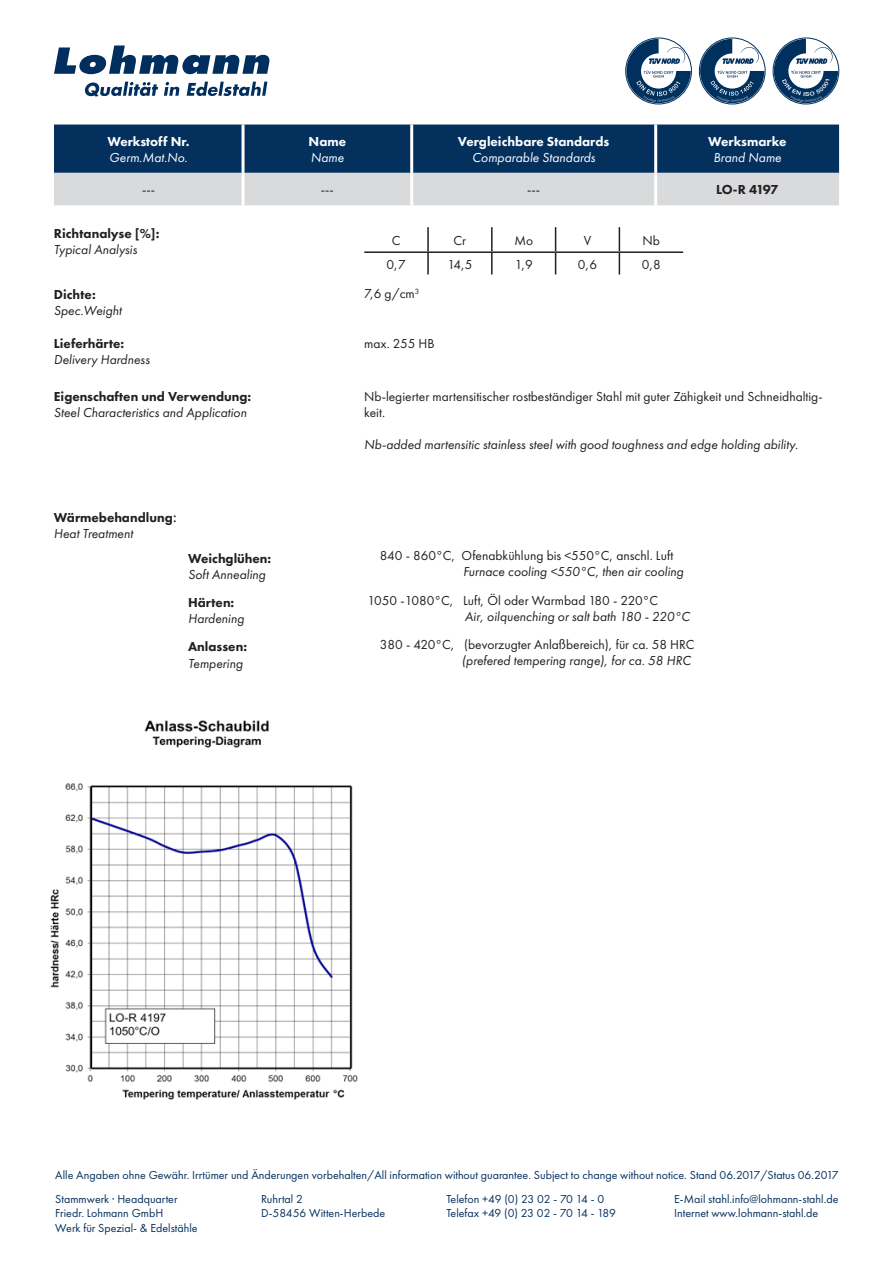
<style>
.page{position:relative;width:893px;height:1263px;background:#fff}
.page>*{position:absolute;margin:0;border:0;box-sizing:border-box;transform-origin:0 0}
.t1{font:italic 13.5px "Futura PT";color:#231f20}
.t2{font:13.5px/16.2px "Futura PT";color:#231f20}
.t3{font:800 13.5px "Futura PT";color:#231f20}
.t4{font:800 13.5px "Futura PT";color:#fff}
.t5{font:italic 13.5px "Futura PT";color:#fff}
.t6{font:12px "Futura PT";color:#04305e}
.t7{font:12px "Futura PT";letter-spacing:-.025em;color:#04305e}
.s1{font-family:"Futura";font-weight:500}
</style>
<div class="page">
<svg style="left:84px;top:82px;width:74px;height:15px"></svg>
<svg style="left:164px;top:82px;width:16px;height:14px"></svg>
<svg style="left:187px;top:82px;width:80px;height:14px"></svg>
<svg style="left:54px;top:45px;width:216px;height:29px"></svg>
<svg style="left:625px;top:38px;width:66px;height:66px"></svg>
<svg style="left:700px;top:39px;width:64px;height:64px"></svg>
<svg style="left:54px;top:125px;width:785px;height:80px;background:#5a7490"></svg>
<hr style="left:242px;top:125px;width:3px;height:48px;background:#fff">
<hr style="left:410px;top:125px;width:3px;height:48px;background:#fff">
<hr style="left:654px;top:125px;width:3px;height:48px;background:#fff">
<hr style="left:242px;top:173px;width:3px;height:32px;background:#fff">
<hr style="left:410px;top:173px;width:3px;height:32px;background:#fff">
<hr style="left:654px;top:173px;width:3px;height:32px;background:#fff">
<svg style="left:364px;top:227px;width:319px;height:47px"></svg>
<img style="left:50px;top:720px;width:308px;height:380px">
<svg style="left:773px;top:38px;width:66px;height:66px"></svg>
<p class="t4" style="left:107px;top:133px;width:84px">Werkstoff Nr.</p>
<p class="t5" style="left:109px;top:150px;width:80px">Germ.Mat.No.</p>
<p class="t4" style="left:309px;top:133px;width:39px">Name</p>
<p class="t5" style="left:311px;top:149px;width:35px">Name</p>
<p class="t4" style="left:458px;top:133px;width:153px">Vergleichbare Standards</p>
<p class="t5" style="left:472px;top:149px;width:125px">Comparable Standards</p>
<p class="t4" style="left:708px;top:133px;width:80px">Werksmarke</p>
<p class="t5" style="left:713px;top:149px;width:70px">Brand Name</p>
<p class="t2" style="left:142px;top:182px;width:14px">---</p>
<p class="t2" style="left:321px;top:182px;width:14px">---</p>
<p class="t2" style="left:527px;top:182px;width:14px">---</p>
<p class="t3" style="left:716px;top:181px;width:64px">LO-R 4197</p>
<p class="t3" style="left:54px;top:225px;width:107px">Richtanalyse [%]:</p>
<p class="t1" style="left:54px;top:242px;width:85px">Typical Analysis</p>
<p class="t2" style="left:392px;top:232px;width:10px">C</p>
<p class="t2" style="left:454px;top:232px;width:14px">Cr</p>
<p class="t2" style="left:514px;top:232px;width:20px">Mo</p>
<p class="t2" style="left:584px;top:232px;width:9px">V</p>
<p class="t2" style="left:643px;top:232px;width:19px">Nb</p>
<p class="t2" style="left:387px;top:256px;width:21px">0,7</p>
<p class="t2" style="left:447px;top:256px;width:27px">14,5</p>
<p class="t2" style="left:515px;top:256px;width:20px">1,9</p>
<p class="t2" style="left:578px;top:256px;width:21px">0,6</p>
<p class="t2" style="left:642px;top:256px;width:21px">0,8</p>
<p class="t3" style="left:54px;top:286px;width:43px">Dichte:</p>
<p class="t1" style="left:54px;top:303px;width:69px">Spec.Weight</p>
<p class="t2" style="left:364px;top:285px;width:57px">7,6 g/cm<sup>3</sup></p>
<p class="t3" style="left:54px;top:335px;width:72px">Lieferhärte:</p>
<p class="t1" style="left:54px;top:352px;width:97px">Delivery Hardness</p>
<p class="t2" style="left:364px;top:335px;width:72px">max. 255 HB</p>
<p class="t3" style="left:54px;top:388px;width:199px">Eigenschaften und Verwendung:</p>
<p class="t1" style="left:54px;top:404px;width:194px">Steel Characteristics and Application</p>
<p class="t2" style="left:364px;top:388px;width:460px">Nb-legierter martensitischer rostbeständiger Stahl mit guter Zähigkeit und Schneidhaltig&shy;keit.</p>
<p class="t1" style="left:364px;top:437px;width:436px">Nb-added martensitic stainless steel with good toughness and edge holding ability.</p>
<p class="t3" style="left:54px;top:509px;width:125px">Wärmebehandlung<span class="s1">:</span></p>
<p class="t1" style="left:54px;top:525px;width:81px">Heat Treatment</p>
<p class="t3" style="left:188px;top:550px;width:84px">Weichglühen:</p>
<p class="t1" style="left:188px;top:566px;width:79px">Soft Annealing</p>
<p class="t2" style="left:380px;top:548px;width:295px">840 - 860°C, Ofenabkühlung bis &lt;550°C, anschl. Luft</p>
<p class="t1" style="left:463px;top:564px;width:222px">Furnace cooling &lt;550°C, then air cooling</p>
<p class="t3" style="left:188px;top:594px;width:48px">Härten:</p>
<p class="t1" style="left:188px;top:611px;width:57px">Hardening</p>
<p class="t2" style="left:367px;top:592px;width:292px">1050 -1080°C, Luft, Öl oder Warmbad 180 - 220°C</p>
<p class="t1" style="left:465px;top:608px;width:227px">Air, oilquenching or salt bath 180 - 220°C</p>
<p class="t3" style="left:188px;top:638px;width:60px">Anlassen:</p>
<p class="t1" style="left:188px;top:655px;width:56px">Tempering</p>
<p class="t2" style="left:380px;top:636px;width:316px">380 - 420°C, (bevorzugter Anlaßbereich), für ca. 58 HRC</p>
<p class="t1" style="left:462px;top:653px;width:231px">(prefered tempering range), for ca. 58 HRC</p>
<p class="t6" style="left:55px;top:1167px;width:785px">Alle Angaben ohne Gewähr. Irrtümer und Änderungen vorbehalten/All information without guarantee. Subject to change without notice. Stand 06.2017/Status 06.2017</p>
<p class="t6" style="left:261px;top:1192px;width:43px">Ruhrtal 2</p>
<p class="t6" style="left:261px;top:1206px;width:126px">D-58456 Witten-Herbede</p>
<p class="t6" style="left:446px;top:1192px;width:159px">Telefon +49 (0) 23 02 - 70 14 - 0</p>
<p class="t7" style="left:446px;top:1206px;width:171px">Telefax +49 (0) 23 02 - 70 14 - 189</p>
<p class="t6" style="left:674px;top:1192px;width:166px">E-Mail stahl.info@lohmann-stahl.de</p>
<p class="t6" style="left:674px;top:1206px;width:146px">Internet www.lohmann-stahl.de</p>
<p class="t6" style="left:55px;top:1192px;width:124px">Stammwerk · Headquarter</p>
<p class="t6" style="left:55px;top:1206px;width:109px">Friedr. Lohmann GmbH</p>
<p class="t6" style="left:55px;top:1221px;width:144px">Werk für Spezial- &amp; Edelstähle</p>
</div>
